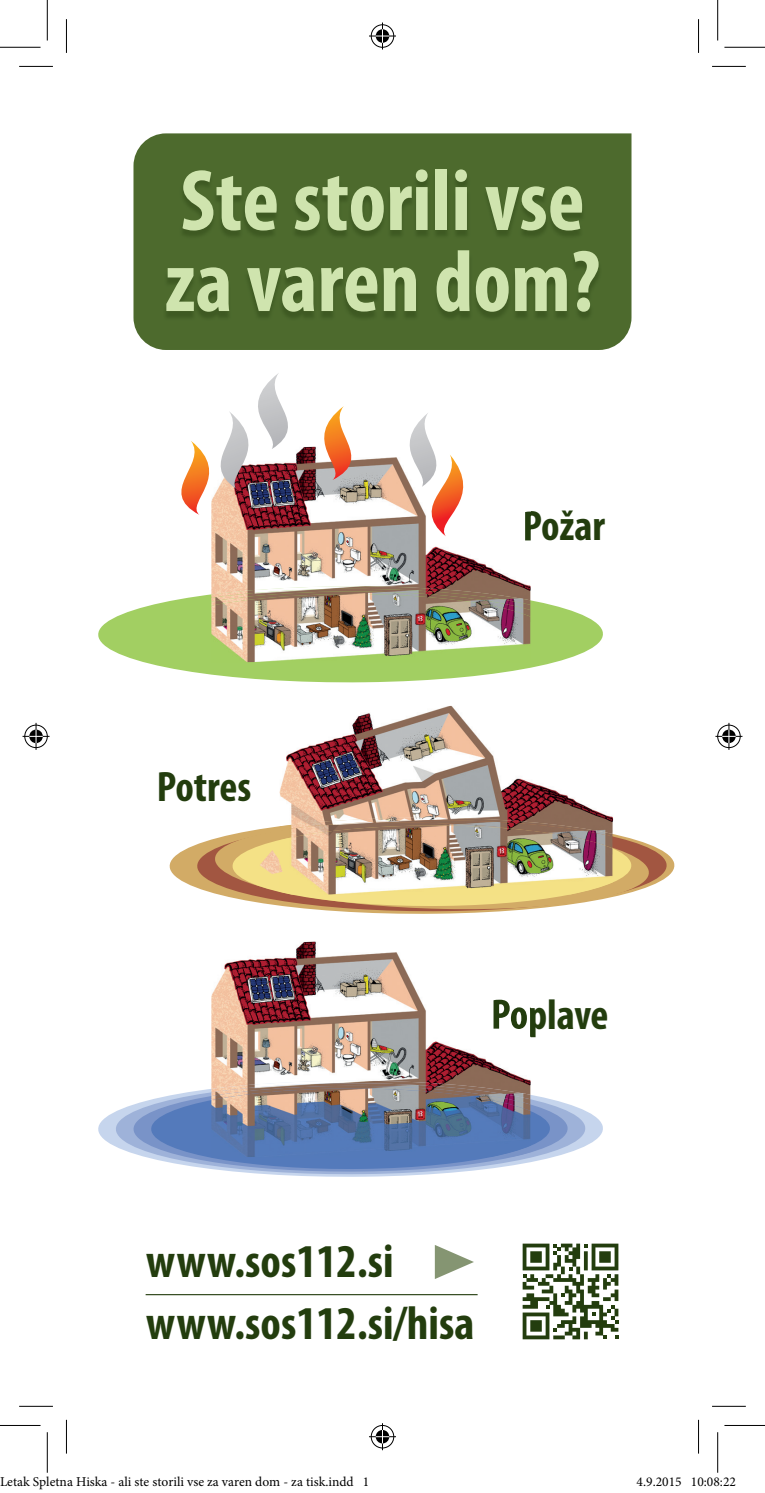
<style>
.page{position:relative;width:765px;height:1493px;background:#fff}
.page>*{position:absolute;margin:0;border:0;box-sizing:border-box;transform-origin:0 0}
.t1{font:700 condensed 87.75px/81px "Myriad Pro";color:#cfe4ae}
.t2{font:700 condensed 47.25px "Myriad Pro";color:#233d0e}
.t3{font:700 condensed 42.75px "Myriad Pro";color:#233d0e}
.t4{font:13.5px "Minion Pro";color:#000}
</style>
<div class="page">
<svg style="left:98px;top:1080px;width:505px;height:97px"></svg>
<svg style="left:109px;top:1081px;width:483px;height:94px"></svg>
<svg style="left:169px;top:816px;width:506px;height:98px"></svg>
<svg style="left:98px;top:585px;width:505px;height:98px"></svg>
<svg style="left:109px;top:587px;width:483px;height:94px"></svg>
<div style="left:133px;top:133px;width:498px;height:217px;background:#4d6a2d"></div>
<img style="left:163px;top:172px;width:438px;height:149px">
<hr style="left:145px;top:1294px;width:332px;height:1px;background:#233d0e">
<svg style="left:434px;top:1245px;width:39px;height:34px"></svg>
<img style="left:211px;top:458px;width:319px;height:128px">
<img style="left:211px;top:586px;width:319px;height:3px">
<img style="left:211px;top:589px;width:319px;height:2px">
<img style="left:211px;top:591px;width:319px;height:3px">
<img style="left:211px;top:594px;width:319px;height:68px">
<img style="left:525px;top:511px;width:5px;height:30px">
<img style="left:211px;top:941px;width:318px;height:139px">
<img style="left:211px;top:1080px;width:319px;height:3px">
<img style="left:211px;top:1083px;width:319px;height:2px">
<img style="left:211px;top:1085px;width:319px;height:3px">
<img style="left:211px;top:1088px;width:319px;height:69px">
<img style="left:493px;top:999px;width:37px;height:37px">
<img style="left:279px;top:706px;width:333px;height:111px">
<img style="left:279px;top:817px;width:333px;height:1px">
<img style="left:190px;top:818px;width:483px;height:94px">
<svg style="left:385px;top:413px;width:102px;height:123px"></svg>
<svg style="left:181px;top:373px;width:196px;height:142px"></svg>
<svg style="left:522px;top:1243px;width:96px;height:96px"></svg>
<hr style="left:19px;top:66px;width:34px;height:1px;background:#000">
<hr style="left:711px;top:66px;width:34px;height:1px;background:#000">
<hr style="left:19px;top:1405px;width:34px;height:1px;background:#000">
<hr style="left:711px;top:1405px;width:34px;height:1px;background:#000">
<hr style="left:66px;top:19px;width:1px;height:34px;background:#000">
<hr style="left:66px;top:1419px;width:1px;height:34px;background:#000">
<hr style="left:697px;top:19px;width:1px;height:34px;background:#000">
<hr style="left:697px;top:1419px;width:1px;height:34px;background:#000">
<hr style="left:0;top:47px;width:40px;height:1px;background:#000">
<hr style="left:724px;top:47px;width:40px;height:1px;background:#000">
<hr style="left:0;top:1425px;width:40px;height:1px;background:#000">
<hr style="left:724px;top:1425px;width:40px;height:1px;background:#000">
<hr style="left:47px;top:0;width:1px;height:40px;background:#000">
<hr style="left:47px;top:1432px;width:1px;height:40px;background:#000">
<hr style="left:717px;top:0;width:1px;height:40px;background:#000">
<hr style="left:717px;top:1432px;width:1px;height:40px;background:#000">
<svg style="left:369px;top:23px;width:27px;height:27px"></svg>
<svg style="left:369px;top:1423px;width:27px;height:27px"></svg>
<svg style="left:23px;top:723px;width:27px;height:27px"></svg>
<svg style="left:715px;top:723px;width:27px;height:27px"></svg>
<h1 class="t1" style="left:165px;top:158px;width:436px">Ste storili vse za varen dom?</h1>
<h3 class="t3" style="left:522px;top:499px;width:84px">Požar</h3>
<h3 class="t3" style="left:157px;top:760px;width:96px">Potres</h3>
<h3 class="t3" style="left:491px;top:987px;width:119px">Poplave</h3>
<h2 class="t2" style="left:146px;top:1231px;width:249px">www.sos112.si</h2>
<h2 class="t2" style="left:146px;top:1294px;width:329px">www.sos112.si/hisa</h2>
<p class="t4" style="left:0;top:1472px;width:371px">Letak Spletna Hiska - ali ste storili vse za varen dom - za tisk.indd 1</p>
<p class="t4" style="left:636px;top:1472px;width:101px">4.9.2015 10:08:22</p>
</div>
